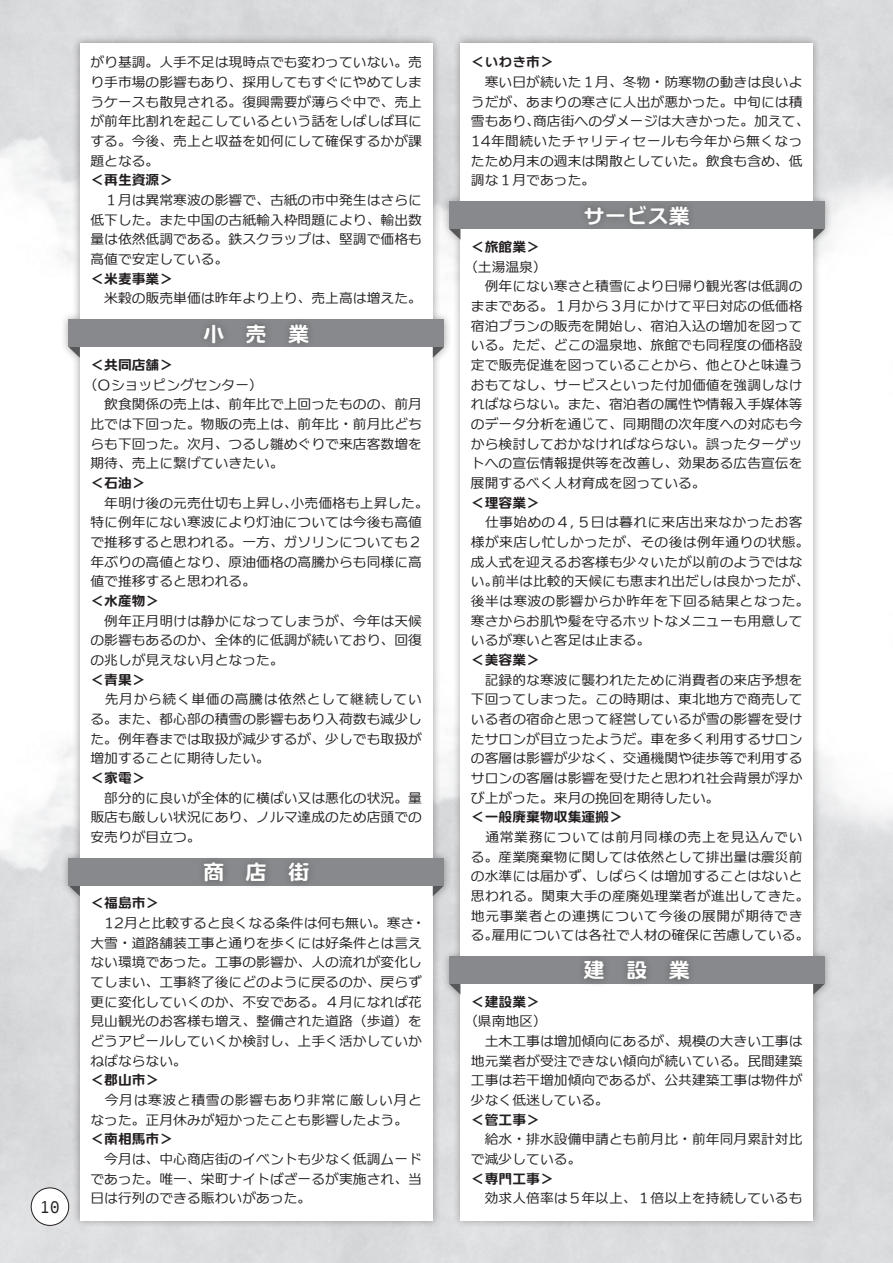
<style>
.page{position:relative;width:893px;height:1263px;background:#fff}
.page>*{position:absolute;margin:0;border:0;box-sizing:border-box;transform-origin:0 0}
.t1{font:21.3px "C4 Universal R DSP E";color:#fff}
.t2{font:16.95px "Andale Mono";color:#231f20}
.t3{font:13.8px/19.6px "C4 Universal Line DSP R";color:#231f20}
.t4{font:13.8px "C4 Universal R DSP E";color:#231f20}
.t5{font:13.8px/19.6px "C4 Universal Line DSP R";letter-spacing:.045em;color:#231f20}
</style>
<div class="page">
<img style="left:0;top:753px;width:893px;height:510px">
<div style="left:31px;top:1188px;width:38px;height:37px;background:#fff;border-radius:50%"></div>
<div style="left:31px;top:1187px;width:38px;height:39px;border:1px solid #231f20;border-radius:50%"></div>
<div style="left:60px;top:34px;width:392px;height:1195px;background:#231f20;opacity:.4"></div>
<div style="left:80px;top:43px;width:353px;height:1177px;background:#fff"></div>
<svg style="left:433px;top:347px;width:8px;height:11px"></svg>
<svg style="left:69px;top:347px;width:11px;height:11px"></svg>
<div style="left:69px;top:320px;width:375px;height:27px;background:#87898c"></div>
<div style="left:197px;top:316px;width:119px;height:35px;background:#231f20;opacity:.4"></div>
<svg style="left:433px;top:886px;width:8px;height:10px"></svg>
<svg style="left:69px;top:886px;width:11px;height:10px"></svg>
<div style="left:69px;top:858px;width:375px;height:28px;background:#87898c"></div>
<div style="left:197px;top:855px;width:119px;height:34px;background:#231f20;opacity:.4"></div>
<div style="left:441px;top:34px;width:391px;height:1195px;background:#231f20;opacity:.4"></div>
<div style="left:460px;top:43px;width:353px;height:1177px;background:#fff"></div>
<svg style="left:813px;top:229px;width:11px;height:11px"></svg>
<svg style="left:449px;top:229px;width:11px;height:11px"></svg>
<div style="left:449px;top:202px;width:375px;height:27px;background:#87898c"></div>
<div style="left:577px;top:198px;width:120px;height:35px;background:#231f20;opacity:.4"></div>
<svg style="left:813px;top:984px;width:11px;height:10px"></svg>
<svg style="left:449px;top:984px;width:11px;height:10px"></svg>
<div style="left:449px;top:956px;width:375px;height:28px;background:#87898c"></div>
<div style="left:577px;top:953px;width:120px;height:35px;background:#231f20;opacity:.4"></div>
<p class="t2" style="left:40px;top:1195px;width:22px">10</p>
<p class="t3" style="left:90px;top:52px;width:333px;text-align:justify">がり基調。人手不足は現時点でも変わっていない。売り手市場の影響もあり、採用してもすぐにやめてしまうケースも散見される。復興需要が薄らぐ中で、売上が前年比割れを起こしているという話をしばしば耳にする。今後、売上と収益を如何にして確保するかが課題となる。</p>
<p class="t4" style="left:90px;top:173px;width:84px">＜再生資源＞</p>
<p class="t3" style="left:90px;top:190px;width:333px;text-align:justify">　１月は異常寒波の影響で、古紙の市中発生はさらに低下した。また中国の古紙輸入枠問題により、輸出数量は依然低調である。鉄スクラップは、堅調で価格も高値で安定している。</p>
<p class="t4" style="left:90px;top:272px;width:84px">＜米麦事業＞</p>
<p class="t3" style="left:90px;top:288px;width:333px">　米穀の販売単価は昨年より上り、売上高は増えた。</p>
<h1 class="t1" style="left:203px;top:323px;width:108px">小　売　業</h1>
<p class="t4" style="left:90px;top:358px;width:84px">＜共同店舗＞</p>
<p class="t3" style="left:90px;top:374px;width:333px;text-indent:-7px">（Ｏショッピングセンター）<br>　飲食関係の売上は、前年比で上回ったものの、前月比では下回った。物販の売上は、前年比・前月比どちらも下回った。次月、つるし雛めぐりで来店客数増を期待、売上に繋げていきたい。</p>
<p class="t4" style="left:90px;top:476px;width:57px">＜石油＞</p>
<p class="t3" style="left:90px;top:492px;width:340px">　年明け後の元売仕切も上昇し、小売価格も上昇した。特に例年にない寒波により灯油については今後も高値で推移すると思われる。一方、ガソリンについても２年ぶりの高値となり、原油価格の高騰からも同様に高値で推移すると思われる。</p>
<p class="t4" style="left:90px;top:594px;width:71px">＜水産物＞</p>
<p class="t3" style="left:90px;top:610px;width:333px;text-align:justify">　例年正月明けは静かになってしまうが、今年は天候の影響もあるのか、全体的に低調が続いており、回復の兆しが見えない月となった。</p>
<p class="t4" style="left:90px;top:672px;width:57px">＜青果＞</p>
<p class="t3" style="left:90px;top:689px;width:333px;text-align:justify">　先月から続く単価の高騰は依然として継続している。また、都心部の積雪の影響もあり入荷数も減少した。例年春までは取扱が減少するが、少しでも取扱が増加することに期待したい。</p>
<p class="t4" style="left:90px;top:771px;width:57px">＜家電＞</p>
<p class="t3" style="left:90px;top:787px;width:333px;text-align:justify">　部分的に良いが全体的に横ばい又は悪化の状況。量販店も厳しい状況にあり、ノルマ達成のため店頭での安売りが目立つ。</p>
<h1 class="t1" style="left:203px;top:861px;width:108px">商　店　街</h1>
<p class="t4" style="left:90px;top:896px;width:71px">＜福島市＞</p>
<p class="t3" style="left:90px;top:913px;width:337px">　12月と比較すると良くなる条件は何も無い。寒さ・大雪・道路舗装工事と通りを歩くには好条件とは言えない環境であった。工事の影響か、人の流れが変化してしまい、工事終了後にどのように戻るのか、戻らず更に変化していくのか、不安である。４月になれば花見山観光のお客様も増え、整備された道路（歩道）をどうアピールしていくか検討し、上手く活かしていかねばならない。</p>
<p class="t4" style="left:90px;top:1073px;width:71px">＜郡山市＞</p>
<p class="t5" style="left:90px;top:1090px;width:333px">　今月は寒波と積雪の影響もあり非常に厳しい月となった。正月休みが短かったことも影響したよう。</p>
<p class="t4" style="left:90px;top:1132px;width:84px">＜南相馬市＞</p>
<p class="t3" style="left:90px;top:1149px;width:333px;text-align:justify">　今月は、中心商店街のイベントも少なく低調ムードであった。唯一、栄町ナイトばざーるが実施され、当日は行列のできる賑わいがあった。</p>
<p class="t4" style="left:471px;top:55px;width:84px">＜いわき市＞</p>
<p class="t3" style="left:471px;top:72px;width:340px">　寒い日が続いた１月、冬物・防寒物の動きは良いようだが、あまりの寒さに人出が悪かった。中旬には積雪もあり、商店街へのダメージは大きかった。加えて、<br>14年間続いたチャリティセールも今年から無くなったため月末の週末は閑散としていた。飲食も含め、低調な１月であった。</p>
<h1 class="t1" style="left:584px;top:205px;width:108px">サービス業</h1>
<p class="t4" style="left:471px;top:240px;width:71px">＜旅館業＞</p>
<p class="t3" style="left:471px;top:256px;width:333px;text-indent:-7px">（土湯温泉）<br>　例年にない寒さと積雪により日帰り観光客は低調のままである。１月から３月にかけて平日対応の低価格宿泊プランの販売を開始し、宿泊入込の増加を図っている。ただ、どこの温泉地、旅館でも同程度の価格設定で販売促進を図っていることから、他とひと味違うおもてなし、サービスといった付加価値を強調しなければならない。また、宿泊者の属性や情報入手媒体等のデータ分析を通じて、同期間の次年度への対応も今から検討しておかなければならない。誤ったターゲットへの宣伝情報提供等を改善し、効果ある広告宣伝を展開するべく人材育成を図っている。</p>
<p class="t4" style="left:471px;top:495px;width:71px">＜理容業＞</p>
<p class="t3" style="left:471px;top:512px;width:340px">　仕事始めの４，５日は暮れに来店出来なかったお客様が来店し忙しかったが、その後は例年通りの状態。成人式を迎えるお客様も少々いたが以前のようではない。前半は比較的天候にも恵まれ出だしは良かったが、後半は寒波の影響からか昨年を下回る結果となった。寒さからお肌や髪を守るホットなメニューも用意しているが寒いと客足は止まる。</p>
<p class="t4" style="left:471px;top:653px;width:71px">＜美容業＞</p>
<p class="t3" style="left:471px;top:669px;width:333px;text-align:justify">　記録的な寒波に襲われたために消費者の来店予想を下回ってしまった。この時期は、東北地方で商売している者の宿命と思って経営しているが雪の影響を受けたサロンが目立ったようだ。車を多く利用するサロンの客層は影響が少なく、交通機関や徒歩等で利用するサロンの客層は影響を受けたと思われ社会背景が浮かび上がった。来月の挽回を期待したい。</p>
<p class="t4" style="left:471px;top:810px;width:154px">＜一般廃棄物収集運搬＞</p>
<p class="t3" style="left:471px;top:827px;width:340px">　通常業務については前月同様の売上を見込んでいる。産業廃棄物に関しては依然として排出量は震災前の水準には届かず、しばらくは増加することはないと思われる。関東大手の産廃処理業者が進出してきた。地元事業者との連携について今後の展開が期待できる。雇用については各社で人材の確保に苦慮している。</p>
<h1 class="t1" style="left:584px;top:960px;width:108px">建　設　業</h1>
<p class="t4" style="left:471px;top:994px;width:71px">＜建設業＞</p>
<p class="t3" style="left:471px;top:1011px;width:333px;text-indent:-7px">（県南地区）<br>　土木工事は増加傾向にあるが、規模の大きい工事は地元業者が受注できない傾向が続いている。民間建築工事は若干増加傾向であるが、公共建築工事は物件が少なく低迷している。</p>
<p class="t4" style="left:471px;top:1112px;width:71px">＜管工事＞</p>
<p class="t3" style="left:471px;top:1129px;width:333px">　給水・排水設備申請とも前月比・前年同月累計対比で減少している。</p>
<p class="t4" style="left:471px;top:1171px;width:84px">＜専門工事＞</p>
<p class="t3" style="left:471px;top:1188px;width:333px">　効求人倍率は５年以上、１倍以上を持続しているも</p>
</div>
